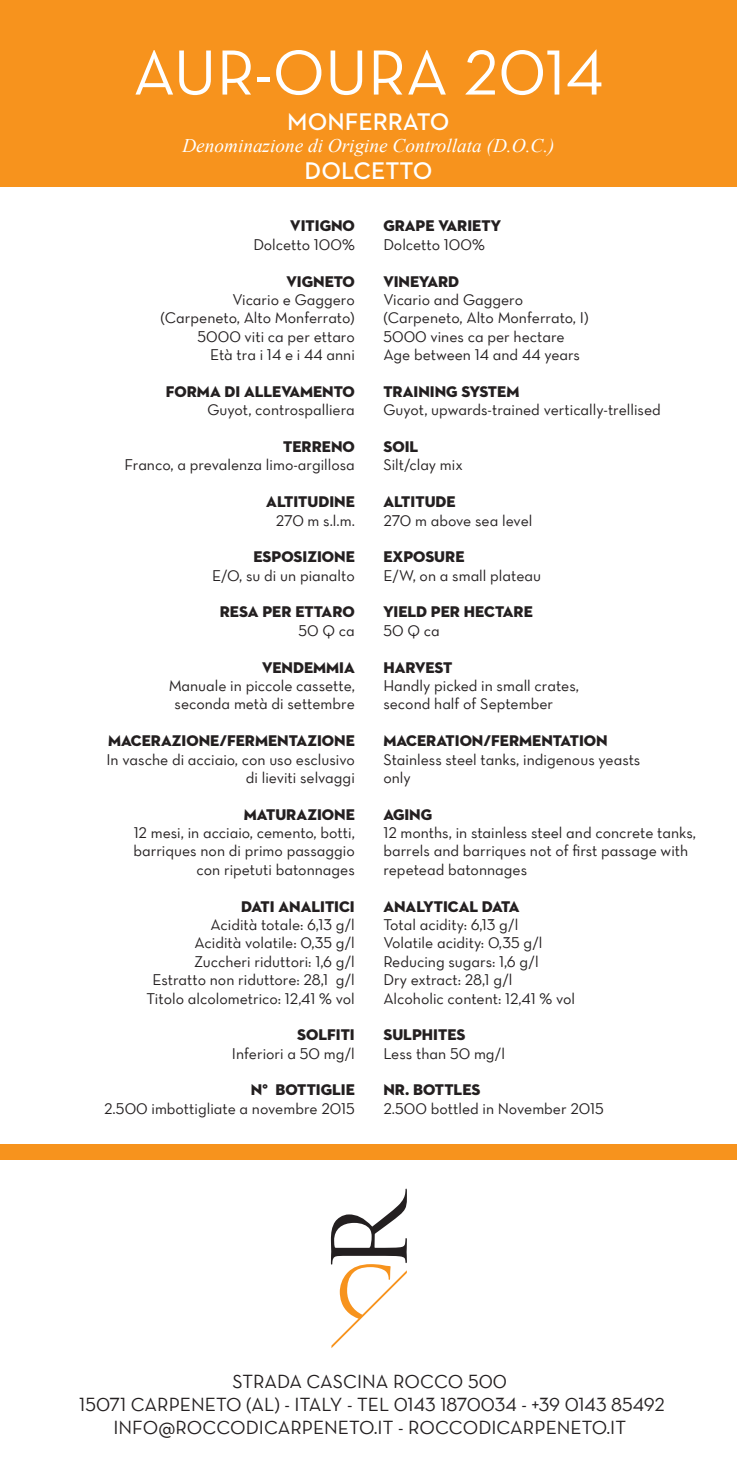
<style>
.page{position:relative;width:737px;height:1474px;background:#fff}
.page>*{position:absolute;margin:0;border:0;box-sizing:border-box;transform-origin:0 0}
.t1{font:64.75px "Neutra Text Book Alt";color:#fff}
.t2{font:600 24.5px "Neutraface 2 Text";color:#fff}
.t3{font:19.25px "Neutra Text Book Alt";color:#231f20}
.t4{font:italic 19.25px "Times New Roman";color:#fff}
.t5{font:15.75px/18.4px "Neutra Text Book Alt";color:#231f20}
.t6{font:15.75px "Neutraface 2 Display Titling";color:#231f20}
</style>
<div class="page">
<div style="left:0;top:0;width:737px;height:187px;background:#f7931d"></div>
<svg style="left:331px;top:1188px;width:76px;height:160px"></svg>
<div style="left:0;top:1144px;width:737px;height:15px;background:#f7931d"></div>
<p class="t1" style="left:133px;top:33px;width:472px">AUR-OURA 2014</p>
<p class="t2" style="left:287px;top:106px;width:164px">MONFERRATO</p>
<p class="t4" style="left:182px;top:133px;width:373px">Denominazione di Origine Controllata (D.O.C.)</p>
<p class="t2" style="left:305px;top:155px;width:129px">DOLCETTO</p>
<p class="t6" style="left:290px;top:216px;width:66px">VITIGNO</p>
<p class="t5" style="left:253px;top:235px;width:103px">Dolcetto 100%</p>
<p class="t6" style="left:286px;top:271px;width:70px">VIGNETO</p>
<p class="t5" style="left:232px;top:290px;width:124px">Vicario e Gaggero</p>
<p class="t5" style="left:161px;top:308px;width:196px">(Carpeneto, Alto Monferrato)</p>
<p class="t5" style="left:197px;top:327px;width:159px">5000 viti ca per ettaro</p>
<p class="t5" style="left:210px;top:345px;width:146px">Età tra i 14 e i 44 anni</p>
<p class="t6" style="left:166px;top:381px;width:191px">FORMA DI ALLEVAMENTO</p>
<p class="t5" style="left:207px;top:400px;width:149px">Guyot, controspalliera</p>
<p class="t6" style="left:283px;top:437px;width:73px">TERRENO</p>
<p class="t5" style="left:124px;top:455px;width:232px">Franco, a prevalenza limo-argillosa</p>
<p class="t6" style="left:266px;top:492px;width:90px">ALTITUDINE</p>
<p class="t5" style="left:276px;top:510px;width:80px">270 m s.l.m.</p>
<p class="t6" style="left:253px;top:547px;width:103px">ESPOSIZIONE</p>
<p class="t5" style="left:212px;top:566px;width:144px">E/O, su di un pianalto</p>
<p class="t6" style="left:220px;top:602px;width:137px">RESA PER ETTARO</p>
<p class="t5" style="left:298px;top:621px;width:58px">50 Q ca</p>
<p class="t6" style="left:262px;top:657px;width:94px">VENDEMMIA</p>
<p class="t5" style="left:169px;top:676px;width:188px">Manuale in piccole cassette,</p>
<p class="t5" style="left:174px;top:694px;width:182px">seconda metà di settembre</p>
<p class="t6" style="left:108px;top:731px;width:248px">MACERAZIONE/FERMENTAZIONE</p>
<p class="t5" style="left:107px;top:749px;width:250px">In vasche di acciaio, con uso esclusivo</p>
<p class="t5" style="left:246px;top:768px;width:110px">di lieviti selvaggi</p>
<p class="t6" style="left:244px;top:804px;width:112px">MATURAZIONE</p>
<p class="t5" style="left:134px;top:823px;width:223px">12 mesi, in acciaio, cemento, botti,</p>
<p class="t5" style="left:133px;top:841px;width:223px">barriques non di primo passaggio</p>
<p class="t5" style="left:196px;top:860px;width:160px">con ripetuti batonnages</p>
<p class="t6" style="left:241px;top:896px;width:115px">DATI ANALITICI</p>
<p class="t5" style="left:210px;top:915px;width:146px">Acidità totale: 6,13 g/l</p>
<p class="t5" style="left:194px;top:933px;width:162px">Acidità volatile: 0,35 g/l</p>
<p class="t5" style="left:194px;top:951px;width:162px">Zuccheri riduttori: 1,6 g/l</p>
<p class="t5" style="left:152px;top:970px;width:204px">Estratto non riduttore: 28,1 g/l</p>
<p class="t5" style="left:147px;top:988px;width:210px">Titolo alcolometrico: 12,41 % vol</p>
<p class="t6" style="left:297px;top:1025px;width:59px">SOLFITI</p>
<p class="t5" style="left:232px;top:1043px;width:124px">Inferiori a 50 mg/l</p>
<p class="t6" style="left:251px;top:1080px;width:105px">N° BOTTIGLIE</p>
<p class="t5" style="left:104px;top:1098px;width:252px">2.500 imbottigliate a novembre 2015</p>
<p class="t6" style="left:383px;top:216px;width:119px">GRAPE VARIETY</p>
<p class="t5" style="left:383px;top:235px;width:103px">Dolcetto 100%</p>
<p class="t6" style="left:383px;top:271px;width:77px">VINEYARD</p>
<p class="t5" style="left:383px;top:290px;width:141px">Vicario and Gaggero</p>
<p class="t5" style="left:383px;top:308px;width:207px">(Carpeneto, Alto Monferrato, I)</p>
<p class="t5" style="left:383px;top:327px;width:183px">5000 vines ca per hectare</p>
<p class="t5" style="left:383px;top:345px;width:198px">Age between 14 and 44 years</p>
<p class="t6" style="left:383px;top:381px;width:137px">TRAINING SYSTEM</p>
<p class="t5" style="left:383px;top:400px;width:279px">Guyot, upwards-trained vertically-trellised</p>
<p class="t6" style="left:383px;top:437px;width:36px">SOIL</p>
<p class="t5" style="left:383px;top:455px;width:81px">Silt/clay mix</p>
<p class="t6" style="left:383px;top:492px;width:74px">ALTITUDE</p>
<p class="t5" style="left:383px;top:510px;width:150px">270 m above sea level</p>
<p class="t6" style="left:383px;top:547px;width:83px">EXPOSURE</p>
<p class="t5" style="left:383px;top:566px;width:159px">E/W, on a small plateau</p>
<p class="t6" style="left:383px;top:602px;width:151px">YIELD PER HECTARE</p>
<p class="t5" style="left:383px;top:621px;width:58px">50 Q ca</p>
<p class="t6" style="left:383px;top:657px;width:71px">HARVEST</p>
<p class="t5" style="left:383px;top:676px;width:197px">Handly picked in small crates,</p>
<p class="t5" style="left:383px;top:694px;width:171px">second half of September</p>
<p class="t6" style="left:383px;top:731px;width:226px">MACERATION/FERMENTATION</p>
<p class="t5" style="left:383px;top:749px;width:258px">Stainless steel tanks, indigenous yeasts</p>
<p class="t5" style="left:383px;top:768px;width:29px">only</p>
<p class="t6" style="left:383px;top:804px;width:50px">AGING</p>
<p class="t5" style="left:383px;top:823px;width:314px">12 months, in stainless steel and concrete tanks, barrels and barriques not of first passage with repetead batonnages</p>
<p class="t6" style="left:383px;top:896px;width:138px">ANALYTICAL DATA</p>
<p class="t5" style="left:383px;top:915px;width:136px">Total acidity: 6,13 g/l</p>
<p class="t5" style="left:383px;top:933px;width:160px">Volatile acidity: 0,35 g/l</p>
<p class="t5" style="left:383px;top:951px;width:157px">Reducing sugars: 1,6 g/l</p>
<p class="t5" style="left:383px;top:970px;width:130px">Dry extract: 28,1 g/l</p>
<p class="t5" style="left:383px;top:988px;width:193px">Alcoholic content: 12,41 % vol</p>
<p class="t6" style="left:383px;top:1025px;width:83px">SULPHITES</p>
<p class="t5" style="left:383px;top:1043px;width:123px">Less than 50 mg/l</p>
<p class="t6" style="left:383px;top:1080px;width:99px">Nr. BOTTLES</p>
<p class="t5" style="left:383px;top:1098px;width:222px">2.500 bottled in November 2015</p>
<p class="t3" style="left:232px;top:1369px;width:276px">STRADA CASCINA ROCCO 500</p>
<p class="t3" style="left:79px;top:1392px;width:587px">15071 CARPENETO (AL) - ITALY - TEL 0143 1870034 - +39 0143 85492</p>
<p class="t3" style="left:113px;top:1415px;width:514px">INFO@ROCCODICARPENETO.IT - ROCCODICARPENETO.IT</p>
</div>
